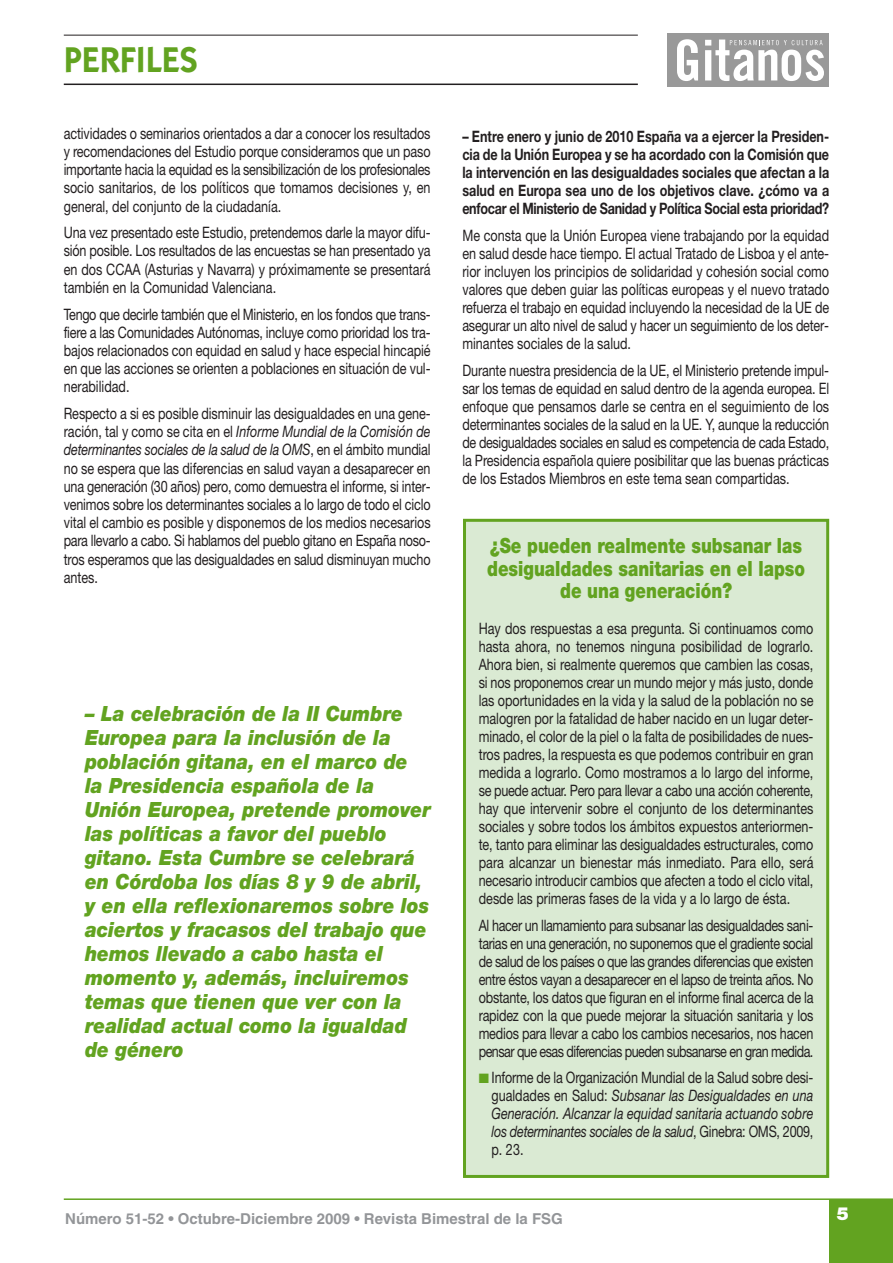
<style>
.page{position:relative;width:893px;height:1263px;background:#fff}
.page>*{position:absolute;margin:0;border:0;box-sizing:border-box;transform-origin:0 0}
.t1{font:600 36px "Itc Kabel";color:#62a320}
.t2{font:italic 900 21px/24px "Helvetica Neue";color:#62a320;scale:.93 1}
.t3{font:900 21px/22.5px "Helvetica Neue";color:#62a320;text-align:center;scale:.8 1}
.t4{font:900 18px "Helvetica Neue";color:#fff}
.t5{font:15.75px/18px "Helvetica Neue";color:#231f20;text-align:justify;scale:.8 1}
.t6{font:700 15.75px/18px "Helvetica Neue";letter-spacing:-.025em;color:#231f20;text-align:justify;scale:.8 1}
.t7{font:italic 15.75px/18px "Helvetica Neue";letter-spacing:-.02em;color:#231f20;text-align:justify;scale:.8 1}
.t8{font:700 15px "Helvetica";color:#939598}
.s1{font-style:italic}
.s2{color:#62a320}
.s3{font-style:normal}
</style>
<div class="page">
<hr style="left:64px;top:84px;width:574px;height:1px;background:#231f20">
<hr style="left:64px;top:35px;width:574px;height:1px;background:#231f20">
<hr style="left:64px;top:1198px;width:829px;height:2px;background:#62a320">
<div style="left:829px;top:1199px;width:64px;height:64px;background:#62a320"></div>
<div style="left:667px;top:33px;width:162px;height:54px;background:#999"></div>
<svg style="left:677px;top:39px;width:21px;height:42px"></svg>
<svg style="left:705px;top:40px;width:119px;height:41px"></svg>
<div style="left:466px;top:522px;width:360px;height:653px;background:#daead3"></div>
<div style="left:463px;top:519px;width:366px;height:659px;border:3px solid #62a320"></div>
<h1 class="t1" style="left:64px;top:48px;width:135px">PERFILES</h1>
<p class="t5" style="left:64px;top:126px;width:460px">actividades o seminarios orientados a dar a conocer los resultados y recomendaciones del Estudio porque consideramos que un paso importante hacia la equidad es la sensibilización de los profesionales socio sanitarios, de los políticos que tomamos decisiones y, en general, del conjunto de la ciudadanía.</p>
<p class="t5" style="left:64px;top:225px;width:460px">Una vez presentado este Estudio, pretendemos darle la mayor difu&shy;sión posible. Los resultados de las encuestas se han presentado ya en dos CCAA (Asturias y Navarra) y próximamente se presentará también en la Comunidad Valenciana.</p>
<p class="t5" style="left:64px;top:306px;width:460px">Tengo que decirle también que el Ministerio, en los fondos que trans&shy;fiere a las Comunidades Autónomas, incluye como prioridad los tra&shy;bajos relacionados con equidad en salud y hace especial hincapié en que las acciones se orienten a poblaciones en situación de vul&shy;nerabilidad.</p>
<p class="t5" style="left:64px;top:406px;width:460px">Respecto a si es posible disminuir las desigualdades en una gene&shy;ración, tal y como se cita en el <span class="s1">Informe Mundial de la Comisión de determinantes sociales de la salud de la OMS</span>, en el ámbito mundial no se espera que las diferencias en salud vayan a desaparecer en una generación (30 años) pero, como demuestra el informe, si inter&shy;venimos sobre los determinantes sociales a lo largo de todo el ciclo vital el cambio es posible y disponemos de los medios necesarios para llevarlo a cabo. Si hablamos del pueblo gitano en España noso&shy;tros esperamos que las desigualdades en salud disminuyan mucho antes.</p>
<p class="t2" style="left:85px;top:703px;width:373px">– La celebración de la II Cumbre<br>Europea para la inclusión de la población gitana, en el marco de la Presidencia española de la<br>Unión Europea, pretende promover las políticas a favor del pueblo gitano. Esta Cumbre se celebrará en Córdoba los días 8 y 9 de abril, y en ella reflexionaremos sobre los aciertos y fracasos del trabajo que hemos llevado a cabo hasta el momento y, además, incluiremos temas que tienen que ver con la realidad actual como la igualdad de género</p>
<p class="t6" style="left:462px;top:129px;width:460px">– Entre enero y junio de 2010 España va a ejercer la Presiden&shy;cia de la Unión Europea y se ha acordado con la Comisión que la intervención en las desigualdades sociales que afectan a la salud en Europa sea uno de los objetivos clave. ¿cómo va a enfocar el Ministerio de Sanidad y Política Social esta prioridad?</p>
<p class="t5" style="left:462px;top:228px;width:460px">Me consta que la Unión Europea viene trabajando por la equidad en salud desde hace tiempo. El actual Tratado de Lisboa y el ante&shy;rior incluyen los principios de solidaridad y cohesión social como valores que deben guiar las políticas europeas y el nuevo tratado refuerza el trabajo en equidad incluyendo la necesidad de la UE de asegurar un alto nivel de salud y hacer un seguimiento de los deter&shy;minantes sociales de la salud.</p>
<p class="t5" style="left:462px;top:362px;width:460px">Durante nuestra presidencia de la UE, el Ministerio pretende impul&shy;sar los temas de equidad en salud dentro de la agenda europea. El enfoque que pensamos darle se centra en el seguimiento de los determinantes sociales de la salud en la UE. Y, aunque la reducción de desigualdades sociales en salud es competencia de cada Estado, la Presidencia española quiere posibilitar que las buenas prácticas de los Estados Miembros en este tema sean compartidas.</p>
<h2 class="t3" style="left:487px;top:536px;width:399px">¿Se pueden realmente subsanar las desigualdades sanitarias en el lapso de una generación?</h2>
<p class="t5" style="left:479px;top:621px;width:420px">Hay dos respuestas a esa pregunta. Si continuamos como hasta ahora, no tenemos ninguna posibilidad de lograrlo.<br>Ahora bien, si realmente queremos que cambien las cosas, si nos proponemos crear un mundo mejor y más justo, donde las oportunidades en la vida y la salud de la población no se malogren por la fatalidad de haber nacido en un lugar deter&shy;minado, el color de la piel o la falta de posibilidades de nues&shy;tros padres, la respuesta es que podemos contribuir en gran medida a lograrlo. Como mostramos a lo largo del informe, se puede actuar. Pero para llevar a cabo una acción coherente, hay que intervenir sobre el conjunto de los determinantes sociales y sobre todos los ámbitos expuestos anteriormen&shy;te, tanto para eliminar las desigualdades estructurales, como para alcanzar un bienestar más inmediato. Para ello, será necesario introducir cambios que afecten a todo el ciclo vital, desde las primeras fases de la vida y a lo largo de ésta.</p>
<p class="t5" style="left:479px;top:918px;width:420px">Al hacer un llamamiento para subsanar las desigualdades sani&shy;tarias en una generación, no suponemos que el gradiente social de salud de los países o que las grandes diferencias que existen entre éstos vayan a desaparecer en el lapso de treinta años. No obstante, los datos que figuran en el informe final acerca de la rapidez con la que puede mejorar la situación sanitaria y los medios para llevar a cabo los cambios necesarios, nos hacen pensar que esas diferencias pueden subsanarse en gran medida.</p>
<p class="t7" style="left:491px;top:1070px;width:404px;text-indent:-13px"><span class="s2">■</span> <span class="s3">Informe de la Organización Mundial de la Salud sobre desi&shy;gualdades en Salud:</span> Subsanar las Desigualdades en una Generación. Alcanzar la equidad sanitaria actuando sobre los determinantes sociales de la salud<span class="s3">, Ginebra: OMS, 2009, p. 23.</span></p>
<p class="t8" style="left:65px;top:1213px;width:499px">Número 51-52 • Octubre-Diciembre 2009 • Revista Bimestral de la FSG</p>
<p class="t4" style="left:837px;top:1207px;width:14px">5</p>
</div>
